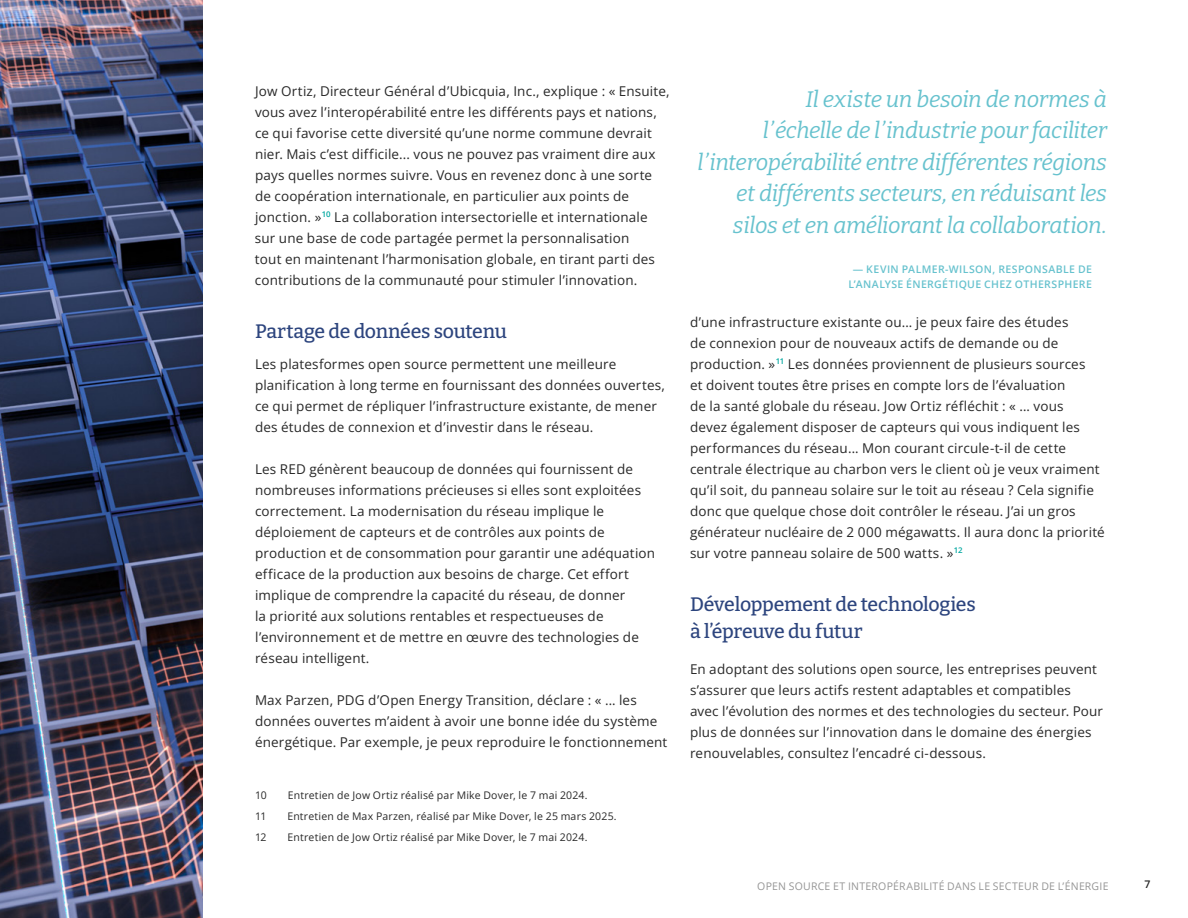
<style>
.page{position:relative;width:1188px;height:918px;background:#fff}
.page>*{position:absolute;margin:0;border:0;box-sizing:border-box;transform-origin:0 0}
.t1{font:italic 22.5px/31.5px "Bitter";letter-spacing:-.02em;color:#67c2ce;text-align:right}
.t2{font:500 19.5px/27px "Bitter";letter-spacing:-.015em;color:#2d457e}
.t3{font:13.5px/21px "Open Sans";letter-spacing:.01em;color:#282828}
.t4{font:10.5px "Open Sans";letter-spacing:.02em;color:#282828}
.t5{font:600 10.5px/15px "Open Sans";letter-spacing:.035em;color:#67c2ce;text-align:center}
.t6{font:10.5px "Open Sans";letter-spacing:.02em;color:#959595}
.t7{font:600 10.5px "Open Sans";color:#222}
</style>
<div class="page">
<img style="left:0;top:0;width:202px;height:918px">
<p class="t3" style="left:255px;top:80px;width:416px">Jow Ortiz, Directeur Général d’Ubicquia, Inc., explique : « Ensuite, vous avez l’interopérabilité entre les différents pays et nations, ce qui favorise cette diversité qu’une norme commune devrait nier. Mais c’est difficile... vous ne pouvez pas vraiment dire aux pays quelles normes suivre. Vous en revenez donc à une sorte de coopération internationale, en particulier aux points de jonction. »<sup>10</sup> La collaboration intersectorielle et internationale sur une base de code partagée permet la personnalisation<br>tout en maintenant l’harmonisation globale, en tirant parti des contributions de la communauté pour stimuler l’innovation.</p>
<h2 class="t2" style="left:255px;top:317px;width:253px">Partage de données soutenu</h2>
<p class="t3" style="left:255px;top:353px;width:412px">Les platesformes open source permettent une meilleure planification à long terme en fournissant des données ouvertes, ce qui permet de répliquer l’infrastructure existante, de mener des études de connexion et d’investir dans le réseau.</p>
<p class="t3" style="left:255px;top:458px;width:402px">Les RED génèrent beaucoup de données qui fournissent de nombreuses informations précieuses si elles sont exploitées correctement. La modernisation du réseau implique le déploiement de capteurs et de contrôles aux points de production et de consommation pour garantir une adéquation efficace de la production aux besoins de charge. Cet effort implique de comprendre la capacité du réseau, de donner<br>la priorité aux solutions rentables et respectueuses de l’environnement et de mettre en œuvre des technologies de réseau intelligent.</p>
<p class="t3" style="left:255px;top:689px;width:414px">Max Parzen, PDG d’Open Energy Transition, déclare : « … les données ouvertes m’aident à avoir une bonne idée du système énergétique. Par exemple, je peux reproduire le fonctionnement</p>
<p class="t4" style="left:255px;top:788px;width:13px">10</p>
<p class="t4" style="left:288px;top:788px;width:301px">Entretien de Jow Ortiz réalisé par Mike Dover, le 7 mai 2024.</p>
<p class="t4" style="left:255px;top:809px;width:13px">11</p>
<p class="t4" style="left:287px;top:809px;width:331px">Entretien de Max Parzen, réalisé par Mike Dover, le 25 mars 2025.</p>
<p class="t4" style="left:255px;top:830px;width:13px">12</p>
<p class="t4" style="left:288px;top:830px;width:301px">Entretien de Jow Ortiz réalisé par Mike Dover, le 7 mai 2024.</p>
<h1 class="t1" style="left:698px;top:82px;width:411px">Il existe un besoin de normes à<br>l’échelle de l’industrie pour faciliter l’interopérabilité entre différentes régions et différents secteurs, en réduisant les silos et en améliorant la collaboration.</h1>
<p class="t5" style="left:849px;top:261px;width:245px">— KEVIN PALMER-WILSON, RESPONSABLE DE<br>L’ANALYSE ÉNERGÉTIQUE CHEZ OTHERSPHERE</p>
<p class="t3" style="left:690px;top:311px;width:416px">d’une infrastructure existante ou… je peux faire des études<br>de connexion pour de nouveaux actifs de demande ou de production. »<sup>11</sup> Les données proviennent de plusieurs sources<br>et doivent toutes être prises en compte lors de l’évaluation<br>de la santé globale du réseau. Jow Ortiz réfléchit : « … vous<br>devez également disposer de capteurs qui vous indiquent les performances du réseau… Mon courant circule-t-il de cette centrale électrique au charbon vers le client où je veux vraiment qu’il soit, du panneau solaire sur le toit au réseau ? Cela signifie donc que quelque chose doit contrôler le réseau. J’ai un gros générateur nucléaire de 2 000 mégawatts. Il aura donc la priorité sur votre panneau solaire de 500 watts. »<sup>12</sup></p>
<h2 class="t2" style="left:690px;top:590px;width:287px">Développement de technologies à l’épreuve du futur</h2>
<p class="t3" style="left:690px;top:658px;width:415px">En adoptant des solutions open source, les entreprises peuvent s’assurer que leurs actifs restent adaptables et compatibles avec l’évolution des normes et des technologies du secteur. Pour plus de données sur l’innovation dans le domaine des énergies renouvelables, consultez l’encadré ci-dessous.</p>
<p class="t6" style="left:757px;top:879px;width:353px">OPEN SOURCE ET INTEROPÉRABILITÉ DANS LE SECTEUR DE L’ÉNERGIE</p>
<p class="t7" style="left:1145px;top:877px;width:7px">7</p>
</div>
